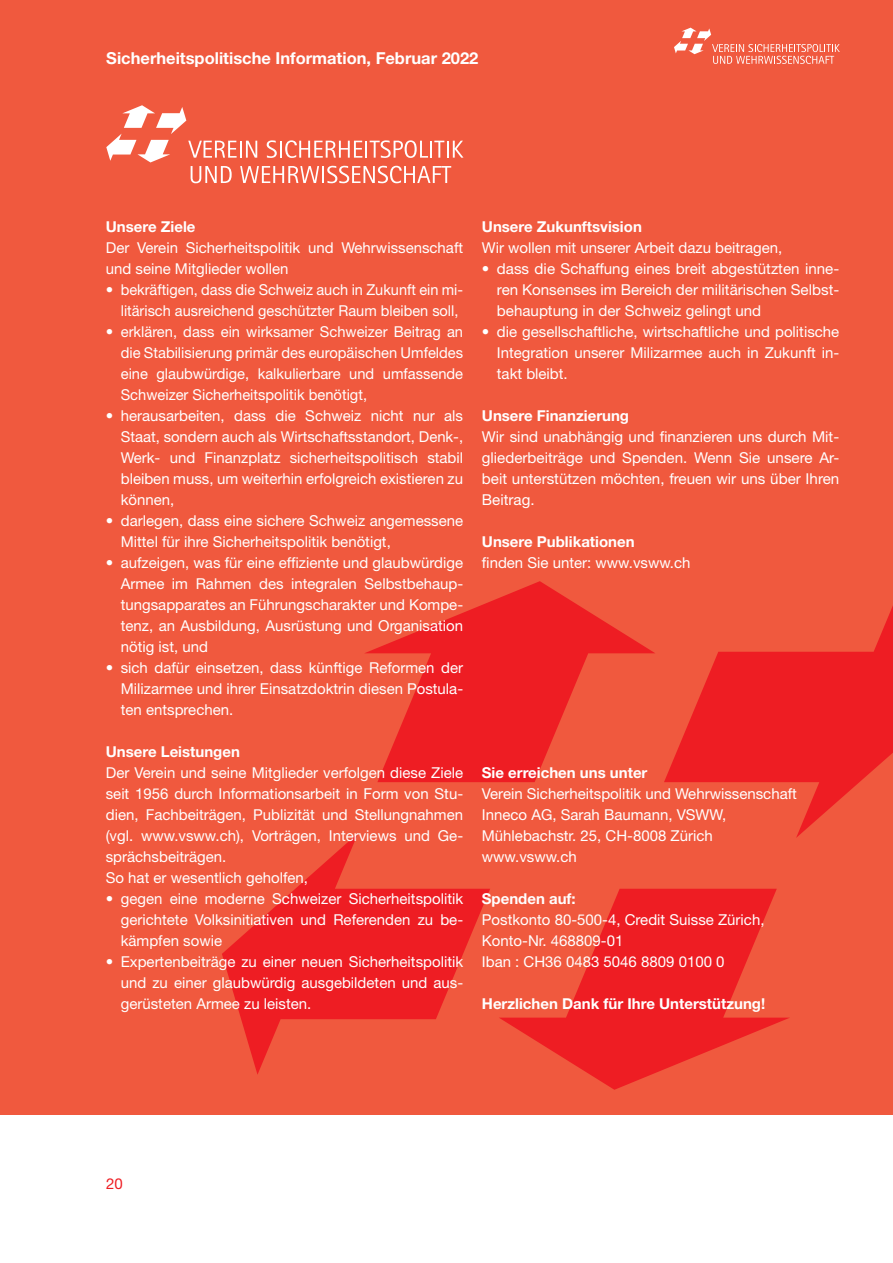
<style>
.page{position:relative;width:893px;height:1263px;background:#fff}
.page>*{position:absolute;margin:0;border:0;box-sizing:border-box;transform-origin:0 0}
.t1{font:700 16.5px "Helvetica Neue LT Std";color:#fff}
.t2{font:15px/21px "Helvetica Neue LT Std";color:#fff;text-align:justify}
.t3{font:700 15px "Helvetica Neue LT Std";color:#fff}
.t4{font:15px "Helvetica Neue LT Std";color:#ee1d23}
</style>
<div class="page">
<div style="left:0;top:0;width:893px;height:1114px;background:#f0593e"></div>
<svg style="left:365px;top:581px;width:290px;height:201px;fill:#ee1d23"></svg>
<svg style="left:222px;top:833px;width:268px;height:242px"></svg>
<svg style="left:499px;top:889px;width:291px;height:201px;fill:#ee1d23"></svg>
<svg style="left:664px;top:606px;width:229px;height:232px;fill:#ee1d23"></svg>
<svg style="left:674px;top:28px;width:166px;height:36px"></svg>
<svg style="left:106px;top:105px;width:357px;height:78px"></svg>
<p class="t1" style="left:106px;top:48px;width:374px">Sicherheitspolitische Information, Februar 2022</p>
<p class="t3" style="left:106px;top:218px;width:91px">Unsere Ziele</p>
<p class="t2" style="left:106px;top:237px;width:359px">Der Verein Sicherheitspolitik und Wehrwissenschaft und seine Mitglieder wollen</p>
<p class="t2" style="left:121px;top:279px;width:344px;text-indent:-15px">• bekräftigen, dass die Schweiz auch in Zukunft ein mi&shy;litärisch ausreichend geschützter Raum bleiben soll,</p>
<p class="t2" style="left:121px;top:321px;width:344px;text-indent:-15px">• erklären, dass ein wirksamer Schweizer Beitrag an die Stabilisierung primär des europäischen Umfeldes eine glaubwürdige, kalkulierbare und umfassende Schweizer Sicherheitspolitik benötigt,</p>
<p class="t2" style="left:121px;top:405px;width:344px;text-indent:-15px">• herausarbeiten, dass die Schweiz nicht nur als Staat, sondern auch als Wirtschaftsstandort, Denk-, Werk- und Finanzplatz sicherheitspolitisch stabil bleiben muss, um weiterhin erfolgreich existieren zu können,</p>
<p class="t2" style="left:121px;top:510px;width:344px;text-indent:-15px">• darlegen, dass eine sichere Schweiz angemessene<br>Mittel für ihre Sicherheitspolitik benötigt,</p>
<p class="t2" style="left:121px;top:552px;width:344px;text-indent:-15px">• aufzeigen, was für eine effiziente und glaubwürdige Armee im Rahmen des integralen Selbstbehaup&shy;tungsapparates an Führungscharakter und Kompe&shy;tenz, an Ausbildung, Ausrüstung und Organisation nötig ist, und</p>
<p class="t2" style="left:121px;top:657px;width:344px;text-indent:-15px">• sich dafür einsetzen, dass künftige Reformen der Milizarmee und ihrer Einsatzdoktrin diesen Postula&shy;ten entsprechen.</p>
<p class="t3" style="left:106px;top:743px;width:136px">Unsere Leistungen</p>
<p class="t2" style="left:106px;top:762px;width:359px;text-align:left">Der Verein und seine Mitglieder verfolgen diese Ziele seit 1956 durch Informationsarbeit in Form von Stu&shy;dien, Fachbeiträgen, Publizität und Stellungnahmen (vgl. www.vsww.ch), Vorträgen, Interviews und Ge&shy;sprächsbeiträgen.<br>So hat er wesentlich geholfen,</p>
<p class="t2" style="left:121px;top:888px;width:344px;text-indent:-15px">• gegen eine moderne Schweizer Sicherheitspolitik gerichtete Volksinitiativen und Referenden zu be&shy;kämpfen sowie</p>
<p class="t2" style="left:121px;top:951px;width:344px;text-indent:-15px">• Expertenbeiträge zu einer neuen Sicherheitspolitik und zu einer glaubwürdig ausgebildeten und aus&shy;gerüsteten Armee zu leisten.</p>
<p class="t3" style="left:482px;top:218px;width:162px">Unsere Zukunftsvision</p>
<p class="t2" style="left:482px;top:237px;width:302px">Wir wollen mit unserer Arbeit dazu beitragen,</p>
<p class="t2" style="left:497px;top:258px;width:344px;text-indent:-15px">• dass die Schaffung eines breit abgestützten inne&shy;ren Konsenses im Bereich der militärischen Selbst&shy;behauptung in der Schweiz gelingt und</p>
<p class="t2" style="left:497px;top:321px;width:344px;text-indent:-15px">• die gesellschaftliche, wirtschaftliche und politische Integration unserer Milizarmee auch in Zukunft in&shy;takt bleibt.</p>
<p class="t3" style="left:482px;top:407px;width:149px">Unsere Finanzierung</p>
<p class="t2" style="left:482px;top:426px;width:359px">Wir sind unabhängig und finanzieren uns durch Mit&shy;gliederbeiträge und Spenden. Wenn Sie unsere Ar&shy;beit unterstützen möchten, freuen wir uns über Ihren Beitrag.</p>
<p class="t3" style="left:482px;top:533px;width:154px">Unsere Publikationen</p>
<p class="t2" style="left:482px;top:552px;width:210px">finden Sie unter: www.vsww.ch</p>
<p class="t3" style="left:482px;top:764px;width:167px">Sie erreichen uns unter</p>
<p class="t2" style="left:482px;top:783px;width:317px;text-align:left">Verein Sicherheitspolitik und Wehrwissenschaft<br>Inneco AG, Sarah Baumann, VSWW,<br>Mühlebachstr. 25, CH-8008 Zürich www.vsww.ch</p>
<p class="t3" style="left:482px;top:890px;width:95px">Spenden auf:</p>
<p class="t2" style="left:482px;top:909px;width:284px;text-align:left">Postkonto 80-500-4, Credit Suisse Zürich,<br>Konto-Nr. 468809-01<br>Iban : CH36 0483 5046 8809 0100 0</p>
<p class="t3" style="left:482px;top:995px;width:285px">Herzlichen Dank für Ihre Unterstützung!</p>
<p class="t4" style="left:106px;top:1174px;width:18px">20</p>
</div>
